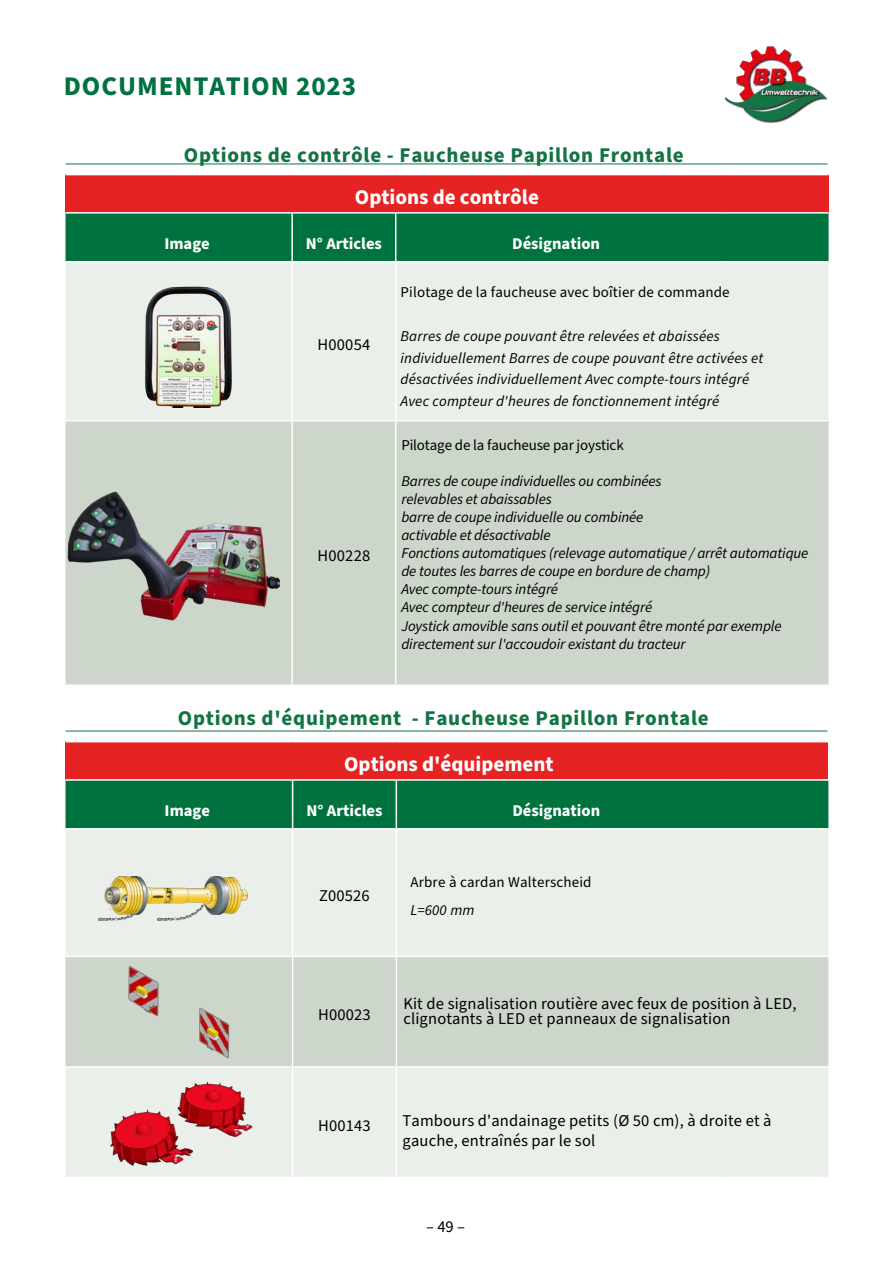
<style>
.page{position:relative;width:893px;height:1263px;background:#fff}
.page>*{position:absolute;margin:0;border:0;box-sizing:border-box;transform-origin:0 0}
.t1{font:700 27px "Source Sans Pro";letter-spacing:.035em;color:#007240}
.Überschrift_Maschine{font:700 21px "Source Sans Pro";letter-spacing:.035em;color:#127445}
.Headline_Tabelle{font:700 21px "Source Sans Pro";color:#fff}
.Tabellen-Text{font:16.5px/14.9px "Source Sans Pro";letter-spacing:.01em;color:#000}
.Sub-Headline_Tabelle{font:700 16.5px "Source Sans Pro";color:#fff}
.Tabellen-Text-2{font:italic 15px/18px "Source Sans Pro";letter-spacing:-.01em;color:#000}
.Tabellen-Text-3{font:italic 15px/21.8px "Source Sans Pro";letter-spacing:.01em;color:#000}
.Tabellen-Text-4{font:15px "Source Sans Pro";letter-spacing:.01em;color:#000}
.Tabellen-Text-5{font:15px "Source Sans Pro";letter-spacing:-.01em;color:#000}
</style>
<div class="page">
<img style="left:725px;top:46px;width:103px;height:78px">
<hr style="left:66px;top:164px;width:761px;height:1px;background:#127445">
<hr style="left:66px;top:731px;width:761px;height:1px;background:#127445">
<div style="left:66px;top:175px;width:763px;height:38px;background:#e52323"></div>
<div style="left:66px;top:214px;width:763px;height:47px;background:#007240"></div>
<div style="left:66px;top:262px;width:763px;height:158px;background:#ebefea"></div>
<div style="left:66px;top:421px;width:763px;height:263px;background:#ccd6ca"></div>
<hr style="left:292px;top:212px;width:104px;height:2px;background:#fff">
<hr style="left:291px;top:214px;width:2px;height:47px;background:#fff">
<hr style="left:395px;top:214px;width:1px;height:47px;background:#fff">
<hr style="left:291px;top:262px;width:2px;height:158px;background:#fff">
<hr style="left:395px;top:262px;width:1px;height:158px;background:#fff">
<hr style="left:291px;top:421px;width:2px;height:263px;background:#fff">
<hr style="left:395px;top:421px;width:1px;height:263px;background:#fff">
<hr style="left:66px;top:212px;width:226px;height:2px;background:#fff">
<hr style="left:396px;top:212px;width:326px;height:2px;background:#fff">
<hr style="left:722px;top:212px;width:107px;height:2px;background:#fff">
<div style="left:66px;top:742px;width:762px;height:38px;background:#e52323"></div>
<div style="left:66px;top:781px;width:762px;height:47px;background:#007240"></div>
<div style="left:66px;top:830px;width:762px;height:347px;background:#ebefea"></div>
<div style="left:66px;top:957px;width:762px;height:109px;background:#ccd6ca"></div>
<hr style="left:293px;top:779px;width:103px;height:2px;background:#fff">
<hr style="left:292px;top:781px;width:1px;height:47px;background:#fff">
<hr style="left:396px;top:781px;width:1px;height:47px;background:#fff">
<hr style="left:292px;top:829px;width:1px;height:127px;background:#fff">
<hr style="left:396px;top:829px;width:1px;height:127px;background:#fff">
<hr style="left:66px;top:956px;width:227px;height:1px;background:#fff">
<hr style="left:293px;top:956px;width:103px;height:1px;background:#fff">
<hr style="left:292px;top:957px;width:1px;height:109px;background:#fff">
<hr style="left:396px;top:956px;width:326px;height:1px;background:#fff">
<hr style="left:396px;top:957px;width:1px;height:109px;background:#fff">
<hr style="left:722px;top:956px;width:106px;height:1px;background:#fff">
<hr style="left:66px;top:1066px;width:227px;height:2px;background:#fff">
<hr style="left:293px;top:1066px;width:103px;height:2px;background:#fff">
<hr style="left:292px;top:1068px;width:1px;height:109px;background:#fff">
<hr style="left:396px;top:1066px;width:326px;height:2px;background:#fff">
<hr style="left:396px;top:1068px;width:1px;height:109px;background:#fff">
<hr style="left:722px;top:1066px;width:106px;height:2px;background:#fff">
<hr style="left:66px;top:779px;width:227px;height:2px;background:#fff">
<hr style="left:396px;top:779px;width:326px;height:2px;background:#fff">
<hr style="left:722px;top:779px;width:106px;height:2px;background:#fff">
<img style="left:127px;top:278px;width:117px;height:129px">
<img style="left:65px;top:487px;width:214px;height:138px">
<img style="left:99px;top:876px;width:149px;height:45px">
<img style="left:120px;top:962px;width:113px;height:99px">
<img style="left:102px;top:1078px;width:158px;height:95px">
<h1 class="t1" style="left:64px;top:70px;width:294px">DOCUMENTATION 2023</h1>
<p class="Überschrift_Maschine" style="left:184px;top:142px;width:501px">Options de contrôle - Faucheuse Papillon Frontale</p>
<p class="Headline_Tabelle" style="left:355px;top:184px;width:186px">Options de contrôle</p>
<p class="Sub-Headline_Tabelle" style="left:164px;top:233px;width:47px">Image</p>
<p class="Sub-Headline_Tabelle" style="left:306px;top:233px;width:78px">N° Articles</p>
<p class="Sub-Headline_Tabelle" style="left:512px;top:233px;width:89px">Désignation</p>
<p class="Tabellen-Text" style="left:318px;top:337px;width:54px">H00054</p>
<p class="Tabellen-Text" style="left:318px;top:548px;width:54px">H00228</p>
<p class="Tabellen-Text-4" style="left:401px;top:283px;width:331px">Pilotage de la faucheuse avec boîtier de commande</p>
<p class="Tabellen-Text-3" style="left:401px;top:325px;width:364px">Barres de coupe pouvant être relevées et abaissées individuellement Barres de coupe pouvant être activées et désactivées individuellement Avec compte-tours intégré Avec compteur d'heures de fonctionnement intégré</p>
<p class="Tabellen-Text-5" style="left:401px;top:436px;width:224px">Pilotage de la faucheuse par joystick</p>
<p class="Tabellen-Text-2" style="left:401px;top:472px;width:408px">Barres de coupe individuelles ou combinées<br>relevables et abaissables<br>barre de coupe individuelle ou combinée<br>activable et désactivable<br>Fonctions automatiques (relevage automatique / arrêt automatique de toutes les barres de coupe en bordure de champ)<br>Avec compte-tours intégré<br>Avec compteur d'heures de service intégré<br>Joystick amovible sans outil et pouvant être monté par exemple directement sur l'accoudoir existant du tracteur</p>
<p class="Überschrift_Maschine" style="left:178px;top:706px;width:532px">Options d'équipement - Faucheuse Papillon Frontale</p>
<p class="Headline_Tabelle" style="left:344px;top:751px;width:211px">Options d'équipement</p>
<p class="Sub-Headline_Tabelle" style="left:165px;top:800px;width:47px">Image</p>
<p class="Sub-Headline_Tabelle" style="left:306px;top:800px;width:78px">N° Articles</p>
<p class="Sub-Headline_Tabelle" style="left:512px;top:800px;width:89px">Désignation</p>
<p class="Tabellen-Text" style="left:319px;top:888px;width:52px">Z00526</p>
<p class="Tabellen-Text" style="left:318px;top:1007px;width:54px">H00023</p>
<p class="Tabellen-Text-4" style="left:410px;top:873px;width:183px">Arbre à cardan Walterscheid</p>
<p class="Tabellen-Text-2" style="left:410px;top:901px;width:66px">L=600 mm</p>
<p class="Tabellen-Text" style="left:403px;top:995px;width:395px">Kit de signalisation routière avec feux de position à LED, clignotants à LED et panneaux de signalisation</p>
<p class="Tabellen-Text" style="left:318px;top:1117px;width:54px">H00143</p>
<p class="Tabellen-Text" style="left:403px;top:1110px;width:370px;line-height:19.8px">Tambours d'andainage petits (Ø 50 cm), à droite et à gauche, entraînés par le sol</p>
<p class="Tabellen-Text" style="left:426px;top:1219px;width:40px">–49 –</p>
</div>
